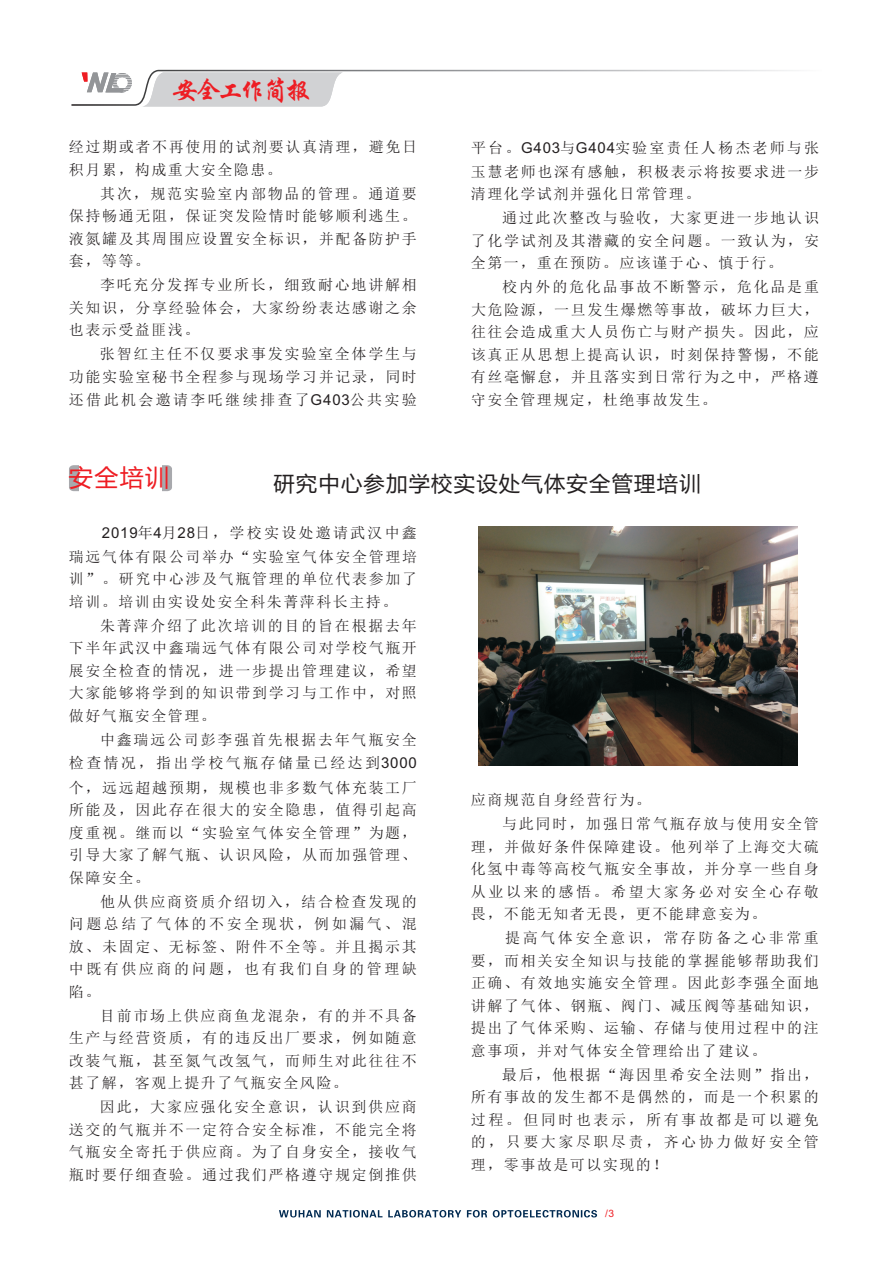
<style>
.page{position:relative;width:893px;height:1263px;background:#fff}
.page>*{position:absolute;margin:0;border:0;box-sizing:border-box;transform-origin:0 0}
.t1{font:27px "ST Xingkai";letter-spacing:-.165em;color:#ee1d23}
.t2{font:24px "Microsoft Ya Hei";color:#ee1d23}
.t3{font:21px "Microsoft Ya Hei";letter-spacing:.06em;color:#231f20}
.t4{font:15px/22.5px "Sim Sun";letter-spacing:.11em;color:#231f20;text-align:justify}
.t5{font:15px "Sim Sun";letter-spacing:.17em;color:#231f20}
.t6{font:15px "Sim Sun";letter-spacing:.145em;color:#231f20}
.t7{font:10.2px "Arial";color:#ee1d23}
.s1{font-family:"Arial"}
</style>
<div class="page">
<svg style="left:71px;top:70px;width:725px;height:37px"></svg>
<svg style="left:279px;top:1210px;width:318px;height:7px"></svg>
<svg style="left:69px;top:465px;width:103px;height:26px"></svg>
<div style="left:79px;top:464px;width:82px;height:29px;background:#fff"></div>
<img style="left:478px;top:527px;width:319px;height:239px">
<h1 class="t1" style="left:171px;top:77px;width:141px">安全工作简报</h1>
<p class="t4" style="left:69px;top:135px;width:350px">经过期或者不再使用的试剂要认真清理，避免日</p>
<p class="t6" style="left:471px;top:140px;width:349px">平台。<span class="s1">G403</span>与<span class="s1">G404</span>实验室责任人杨杰老师与张</p>
<p class="t4" style="left:69px;top:158px;width:214px">积月累，构成重大安全隐患。</p>
<p class="t4" style="left:471px;top:160px;width:350px">玉慧老师也深有感触，积极表示将按要求进一步</p>
<p class="t4" style="left:100px;top:182px;width:318px">其次，规范实验室内部物品的管理。通道要</p>
<p class="t4" style="left:471px;top:183px;width:231px">清理化学试剂并强化日常管理。</p>
<p class="t4" style="left:69px;top:204px;width:350px">保持畅通无阻，保证突发险情时能够顺利逃生。</p>
<p class="t4" style="left:502px;top:207px;width:318px">通过此次整改与验收，大家更进一步地认识</p>
<p class="t4" style="left:69px;top:227px;width:350px">液氮罐及其周围应设置安全标识，并配备防护手</p>
<p class="t4" style="left:471px;top:229px;width:350px">了化学试剂及其潜藏的安全问题。一致认为，安</p>
<p class="t4" style="left:69px;top:249px;width:82px">套，等等。</p>
<p class="t4" style="left:471px;top:252px;width:313px">全第一，重在预防。应该谨于心、慎于行。</p>
<p class="t4" style="left:69px;top:273px;width:350px;text-indent:31px">李吒充分发挥专业所长，细致耐心地讲解相关知识，分享经验体会，大家纷纷表达感谢之余也表示受益匪浅。</p>
<p class="t4" style="left:471px;top:343px;width:350px">该真正从思想上提高认识，时刻保持警惕，不能有丝毫懈怠，并且落实到日常行为之中，严格遵守安全管理规定，杜绝事故发生。</p>
<p class="t4" style="left:471px;top:276px;width:350px;text-indent:31px">校内外的危化品事故不断警示，危化品是重大危险源，一旦发生爆燃等事故，破坏力巨大，往往会造成重大人员伤亡与财产损失。因此，应</p>
<p class="t4" style="left:69px;top:342px;width:350px;line-height:23px;text-indent:31px">张智红主任不仅要求事发实验室全体学生与功能实验室秘书全程参与现场学习并记录，同时还借此机会邀请李吒继续排查了<span class="s1">G403</span>公共实验</p>
<h2 class="t2" style="left:69px;top:466px;width:102px">安全培训</h2>
<h3 class="t3" style="left:273px;top:473px;width:429px">研究中心参加学校实设处气体安全管理培训</h3>
<p class="t4" style="left:69px;top:520px;width:350px;line-height:24.2px;text-align:right"><span class="s1">2019</span>年<span class="s1">4</span>月<span class="s1">28</span>日，学校实设处邀请武汉中鑫<br>瑞远气体有限公司举办“实验室气体安全管理培</p>
<p class="t4" style="left:69px;top:568px;width:350px">训”。研究中心涉及气瓶管理的单位代表参加了培训。培训由实设处安全科朱菁萍科长主持。</p>
<p class="t4" style="left:69px;top:614px;width:350px;text-indent:31px">朱菁萍介绍了此次培训的目的旨在根据去年下半年武汉中鑫瑞远气体有限公司对学校气瓶开展安全检查的情况，进一步提出管理建议，希望大家能够将学到的知识带到学习与工作中，对照做好气瓶安全管理。</p>
<p class="t4" style="left:69px;top:728px;width:350px;line-height:23.9px;text-indent:31px">中鑫瑞远公司彭李强首先根据去年气瓶安全检查情况，指出学校气瓶存储量已经达到<span class="s1">3000</span>个，远远超越预期，规模也非多数气体充装工厂</p>
<p class="t4" style="left:69px;top:798px;width:350px">所能及，因此存在很大的安全隐患，值得引起高度重视。继而以“实验室气体安全管理”为题，引导大家了解气瓶、认识风险，从而加强管理、保障安全。</p>
<p class="t4" style="left:69px;top:890px;width:349px;text-align:right">他从供应商资质介绍切入，结合检查发现的<br>问题总结了气体的不安全现状，例如漏气、混</p>
<p class="t4" style="left:502px;top:788px;width:318px;line-height:24px;text-indent:-31px">应商规范自身经营行为。<br>与此同时，加强日常气瓶存放与使用安全管</p>
<p class="t4" style="left:471px;top:835px;width:350px">理，并做好条件保障建设。他列举了上海交大硫化氢中毒等高校气瓶安全事故，并分享一些自身从业以来的感悟。希望大家务必对安全心存敬畏，不能无知者无畏，更不能肆意妄为。</p>
<p class="t5" style="left:505px;top:930px;width:315px">提高气体安全意识，常存防备之心非常重</p>
<p class="t4" style="left:69px;top:935px;width:350px">放、未固定、无标签、附件不全等。并且揭示其</p>
<p class="t4" style="left:471px;top:949px;width:349px">要，而相关安全知识与技能的掌握能够帮助我们</p>
<p class="t5" style="left:69px;top:961px;width:350px">中既有供应商的问题，也有我们自身的管理缺</p>
<p class="t4" style="left:471px;top:971px;width:349px">正确、有效地实施安全管理。因此彭李强全面地</p>
<p class="t4" style="left:69px;top:980px;width:33px">陷。</p>
<p class="t4" style="left:471px;top:994px;width:349px">讲解了气体、钢瓶、阀门、减压阀等基础知识，</p>
<p class="t4" style="left:100px;top:1004px;width:318px">目前市场上供应商鱼龙混杂，有的并不具备</p>
<p class="t4" style="left:471px;top:1016px;width:349px">提出了气体采购、运输、存储与使用过程中的注</p>
<p class="t4" style="left:69px;top:1026px;width:350px">生产与经营资质，有的违反出厂要求，例如随意</p>
<p class="t4" style="left:471px;top:1039px;width:297px">意事项，并对气体安全管理给出了建议。</p>
<p class="t4" style="left:69px;top:1049px;width:350px">改装气瓶，甚至氮气改氢气，而师生对此往往不</p>
<p class="t4" style="left:502px;top:1063px;width:318px">最后，他根据“海因里希安全法则”指出，</p>
<p class="t4" style="left:69px;top:1071px;width:280px">甚了解，客观上提升了气瓶安全风险。</p>
<p class="t4" style="left:471px;top:1085px;width:349px">所有事故的发生都不是偶然的，而是一个积累的</p>
<p class="t4" style="left:100px;top:1095px;width:318px">因此，大家应强化安全意识，认识到供应商</p>
<p class="t5" style="left:471px;top:1112px;width:349px">过程。但同时也表示，所有事故都是可以避免</p>
<p class="t4" style="left:69px;top:1118px;width:350px">送交的气瓶并不一定符合安全标准，不能完全将</p>
<p class="t5" style="left:471px;top:1134px;width:349px">的，只要大家尽职尽责，齐心协力做好安全管</p>
<p class="t4" style="left:69px;top:1140px;width:350px">气瓶安全寄托于供应商。为了自身安全，接收气</p>
<p class="t4" style="left:471px;top:1153px;width:198px">理，零事故是可以实现的！</p>
<p class="t4" style="left:69px;top:1163px;width:350px">瓶时要仔细查验。通过我们严格遵守规定倒推供</p>
<p class="t7" style="left:605px;top:1210px;width:11px">/3</p>
</div>
